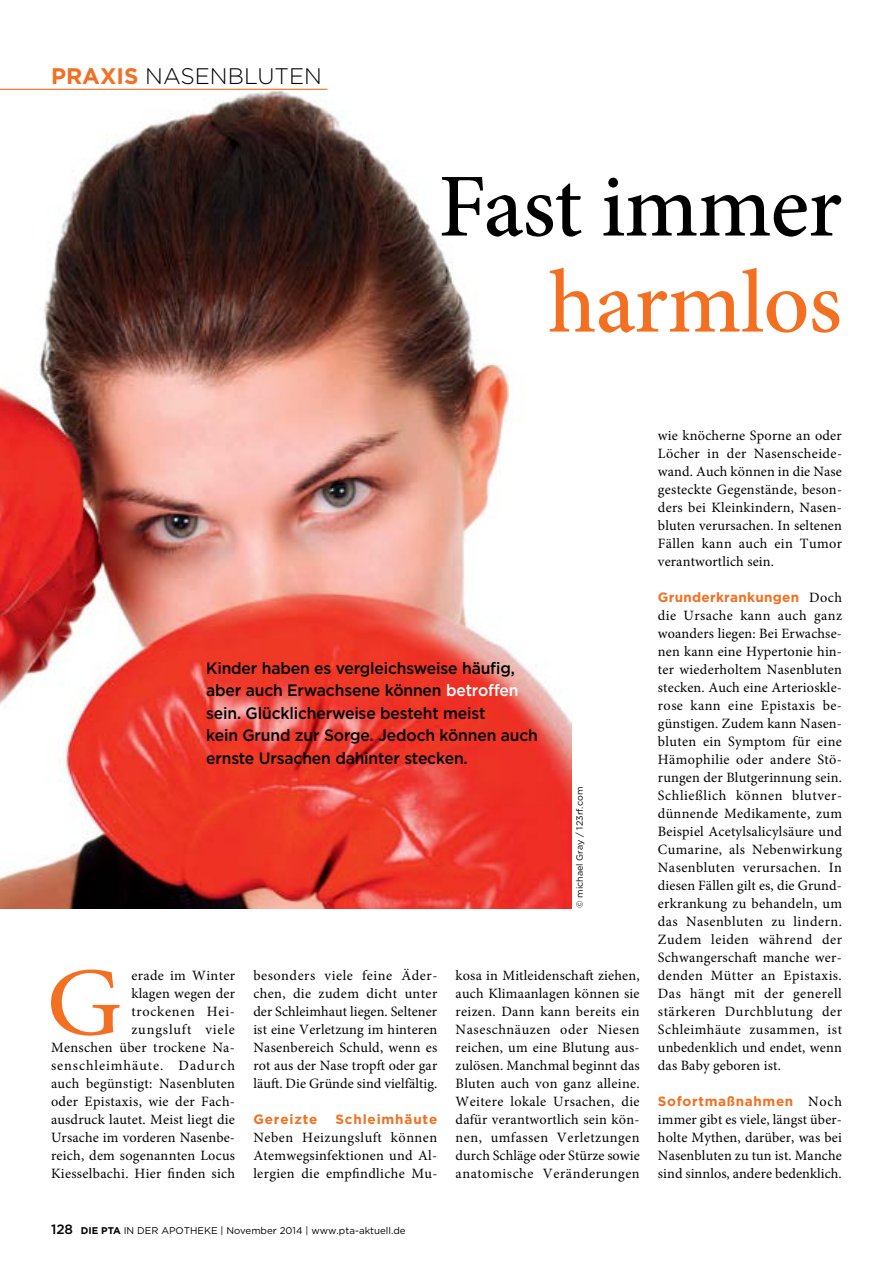
<style>
.page{position:relative;width:893px;height:1263px;background:#fff}
.page>*{position:absolute;margin:0;border:0;box-sizing:border-box;transform-origin:0 0}
.t1{font:97.2px "Minion Pro";color:#f36f21;scale:1.09 1}
.t2{font:500 90px "Minion Pro";letter-spacing:-.015em;color:#000}
.t3{font:500 90px "Minion Pro";letter-spacing:-.01em;color:#f36f21}
.t4{font:300 22.5px "Gotham";color:#000}
.t5{font:500 16.5px/22.5px "Gotham";letter-spacing:-.01em;color:#000;scale:.95 1}
.t6{font:14.25px/18px "Minion Pro";letter-spacing:.015em;color:#000;text-align:justify}
.t7{font:700 13.5px "Gotham";letter-spacing:.045em;color:#f36f21}
.t8{font:700 13.5px "Gotham";letter-spacing:.02em;color:#f36f21}
.t9{font:9.75px "Gotham";color:#000}
.t10{font:9px "Gotham";color:#000}
.s1{font-weight:700;color:#f36f21}
.s2{color:#fff}
.s3{font-weight:500;font-size:13.5px}
.s4{font-weight:700}
.s5{font-family:"Minion Pro";font-weight:400;font-size:14.25px;color:#000}
</style>
<div class="page">
<img style="left:0;top:88px;width:571px;height:820px">
<hr style="left:0;top:89px;width:327px;height:1px;background:#f36f21">
<h3 class="t4" style="left:51px;top:62px;width:272px"><span class="s1">PRAXIS</span> NASENBLUTEN</h3>
<h2 class="t2" style="left:438px;top:146px;width:405px">Fast immer</h2>
<h2 class="t3" style="left:548px;top:242px;width:295px">harmlos</h2>
<p class="t5" style="left:206px;top:656px;width:351px">Kinder haben es vergleichsweise häufig, aber auch Erwachsene können <span class="s2">betroffen </span>sein. Glücklicherweise besteht meist<br>kein Grund zur Sorge. Jedoch können auch ernste Ursachen dahinter stecken.</p>
<p class="t10" style="left:574px;top:908px;width:123px;rotate:-90deg">© michael Gray / 123rf.com</p>
<p class="t6" style="left:51px;top:967px;width:186px;text-align:right">erade im Winter<br>klagen wegen der<br>trockenen Hei-<br>zungsluft viele<br>Menschen über trockene Na&shy;senschleimhäute. Dadurch auch begünstigt: Nasenbluten oder Epistaxis, wie der Fach&shy;ausdruck lautet. Meist liegt die<br>Ursache im vorderen Nasenbe&shy;reich, dem sogenannten Locus<br>Kiesselbachi. Hier finden sich</p>
<p class="t6" style="left:253px;top:967px;width:186px">besonders viele feine Äder&shy;chen, die zudem dicht unter der Schleimhaut liegen. Seltener ist eine Verletzung im hinteren Nasenbereich Schuld, wenn es rot aus der Nase tropft oder gar läuft. Die Gründe sind vielfältig.</p>
<h1 class="t1" style="left:46px;top:938px;width:71px">G</h1>
<p class="t7" style="left:253px;top:1110px;width:66px">Gereizte</p>
<p class="t7" style="left:335px;top:1110px;width:103px">Schleimhäute</p>
<p class="t6" style="left:253px;top:1129px;width:186px">Neben Heizungsluft können Atemwegsinfektionen und Al&shy;lergien die empfindliche Mu-</p>
<p class="t9" style="left:51px;top:1224px;width:356px"><span class="s3">128</span> <span class="s4">DIE PTA</span> IN DER APOTHEKE | November 2014 | www.pta-aktuell.de</p>
<p class="t6" style="left:456px;top:967px;width:186px">kosa in Mitleidenschaft ziehen, auch Klimaanlagen können sie reizen. Dann kann bereits ein Naseschnäuzen oder Niesen reichen, um eine Blutung aus&shy;zulösen. Manchmal beginnt das Bluten auch von ganz alleine.<br>Weitere lokale Ursachen, die dafür verantwortlich sein kön&shy;nen, umfassen Verletzungen durch Schläge oder Stürze sowie anatomische Veränderungen</p>
<p class="t6" style="left:658px;top:427px;width:186px">wie knöcherne Sporne an oder Löcher in der Nasenscheide&shy;wand. Auch können in die Nase gesteckte Gegenstände, beson&shy;ders bei Kleinkindern, Nasen&shy;bluten verursachen. In seltenen Fällen kann auch ein Tumor verantwortlich sein.</p>
<p class="t8" style="left:658px;top:588px;width:186px">Grunderkrankungen <span class="s5">Doch</span></p>
<p class="t6" style="left:658px;top:607px;width:186px">die Ursache kann auch ganz woanders liegen: Bei Erwachse&shy;nen kann eine Hypertonie hin&shy;ter wiederholtem Nasenbluten stecken. Auch eine Arterioskle&shy;rose kann eine Epistaxis be&shy;günstigen. Zudem kann Nasen&shy;bluten ein Symptom für eine Hämophilie oder andere Stö&shy;rungen der Blutgerinnung sein.<br>Schließlich können blutver&shy;dünnende Medikamente, zum Beispiel Acetylsalicylsäure und Cumarine, als Nebenwirkung Nasenbluten verursachen. In diesen Fällen gilt es, die Grund&shy;erkrankung zu behandeln, um das Nasenbluten zu lindern.<br>Zudem leiden während der Schwangerschaft manche wer&shy;denden Mütter an Epistaxis.<br>Das hängt mit der generell stärkeren Durchblutung der Schleimhäute zusammen, ist unbedenklich und endet, wenn das Baby geboren ist.</p>
<p class="t7" style="left:658px;top:1092px;width:186px">Sofortmaßnahmen <span class="s5">Noch</span></p>
<p class="t6" style="left:658px;top:1111px;width:186px">immer gibt es viele, längst über&shy;holte Mythen, darüber, was bei Nasenbluten zu tun ist. Manche sind sinnlos, andere bedenklich.</p>
</div>
